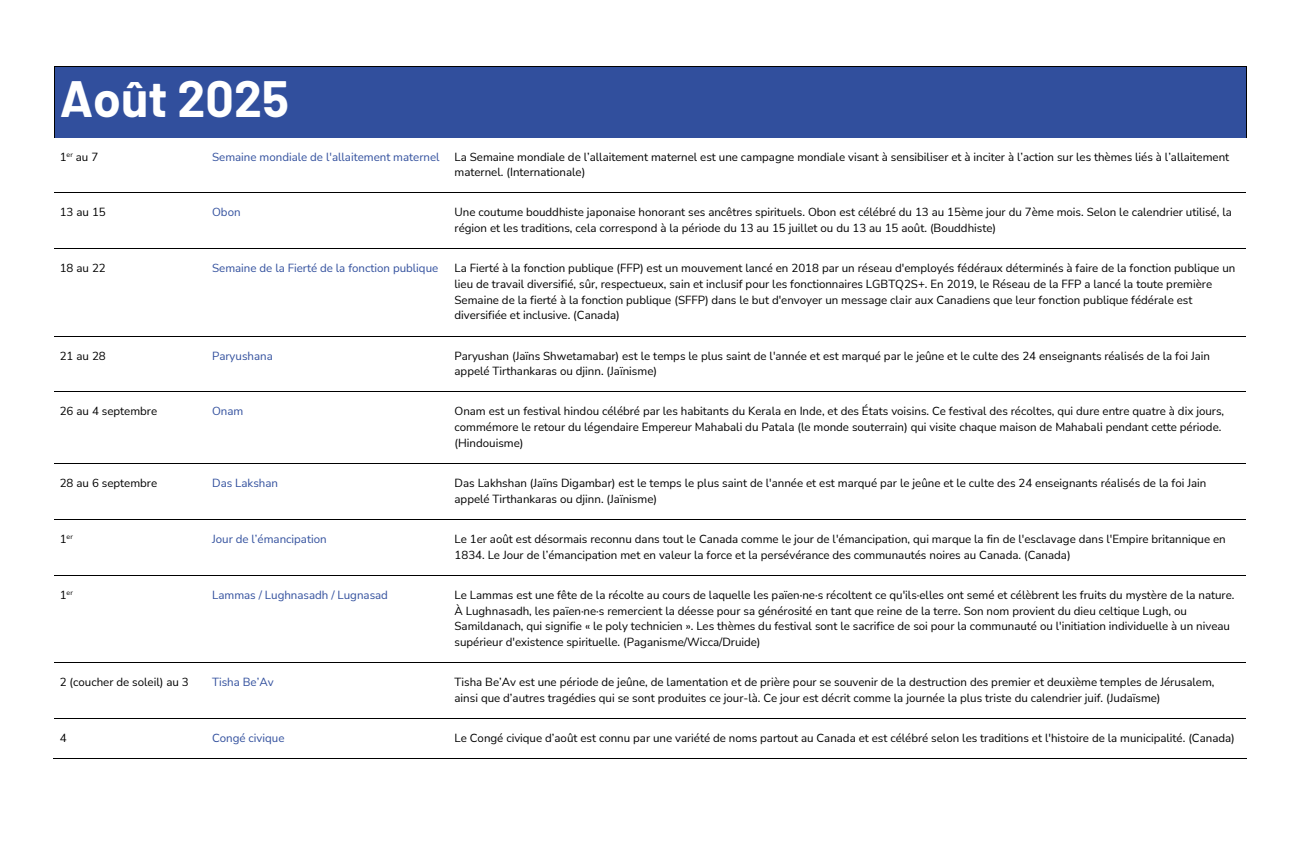
<style>
.page{position:relative;width:1296px;height:864px;background:#fff}
.page>*{position:absolute;margin:0;border:0;box-sizing:border-box;transform-origin:0 0}
.t1{font:700 49.9px "Barlow";color:#fff}
.t2{font:11.5px/15.7px "Nunito Sans";color:#000}
.t3{font:11.5px "Nunito Sans";color:#314f9d}
.t4{font:7px "Nunito Sans";color:#000}
.s1{font-size:11.5px}
</style>
<div class="page">
<div style="left:60px;top:67px;width:1181px;height:70px;background:#314f9d"></div>
<hr style="left:54px;top:67px;width:1192px;height:1px;background:#000">
<hr style="left:54px;top:67px;width:1px;height:70px;background:#000">
<hr style="left:1246px;top:67px;width:1px;height:70px;background:#000">
<hr style="left:54px;top:192px;width:153px;height:1px;background:#000">
<hr style="left:207px;top:192px;width:242px;height:1px;background:#000">
<hr style="left:450px;top:192px;width:796px;height:1px;background:#000">
<hr style="left:54px;top:248px;width:153px;height:1px;background:#000">
<hr style="left:207px;top:248px;width:242px;height:1px;background:#000">
<hr style="left:450px;top:248px;width:796px;height:1px;background:#000">
<hr style="left:54px;top:336px;width:153px;height:1px;background:#000">
<hr style="left:207px;top:336px;width:242px;height:1px;background:#000">
<hr style="left:450px;top:336px;width:796px;height:1px;background:#000">
<hr style="left:54px;top:391px;width:153px;height:1px;background:#000">
<hr style="left:207px;top:391px;width:242px;height:1px;background:#000">
<hr style="left:450px;top:391px;width:796px;height:1px;background:#000">
<hr style="left:54px;top:463px;width:153px;height:1px;background:#000">
<hr style="left:207px;top:463px;width:242px;height:1px;background:#000">
<hr style="left:450px;top:463px;width:796px;height:1px;background:#000">
<hr style="left:54px;top:519px;width:153px;height:1px;background:#000">
<hr style="left:207px;top:519px;width:242px;height:1px;background:#000">
<hr style="left:450px;top:519px;width:796px;height:1px;background:#000">
<hr style="left:54px;top:575px;width:153px;height:1px;background:#000">
<hr style="left:207px;top:575px;width:242px;height:1px;background:#000">
<hr style="left:450px;top:575px;width:796px;height:1px;background:#000">
<hr style="left:54px;top:662px;width:153px;height:1px;background:#000">
<hr style="left:207px;top:662px;width:242px;height:1px;background:#000">
<hr style="left:450px;top:662px;width:796px;height:1px;background:#000">
<hr style="left:54px;top:718px;width:153px;height:1px;background:#000">
<hr style="left:207px;top:718px;width:242px;height:1px;background:#000">
<hr style="left:450px;top:718px;width:796px;height:1px;background:#000">
<hr style="left:54px;top:758px;width:153px;height:1px;background:#000">
<hr style="left:207px;top:758px;width:242px;height:1px;background:#000">
<hr style="left:449px;top:758px;width:797px;height:1px;background:#000">
<h2 class="t1" style="left:60px;top:67px;width:231px">Août 2025</h2>
<p class="t2" style="left:60px;top:149px;width:40px">1<sup>er</sup> au 7</p>
<p class="t3" style="left:212px;top:149px;width:229px">Semaine mondiale de l'allaitement maternel</p>
<p class="t2" style="left:455px;top:149px;width:776px">La Semaine mondiale de l’allaitement maternel est une campagne mondiale visant à sensibiliser et à inciter à l’action sur les thèmes liés à l’allaitement maternel. (Internationale)</p>
<p class="t2" style="left:60px;top:205px;width:48px">13 au 15</p>
<p class="t3" style="left:212px;top:205px;width:30px">Obon</p>
<p class="t2" style="left:455px;top:205px;width:779px">Une coutume bouddhiste japonaise honorant ses ancêtres spirituels. Obon est célébré du 13 au 15ème jour du 7ème mois. Selon le calendrier utilisé, la région et les traditions, cela correspond à la période du 13 au 15 juillet ou du 13 au 15 août. (Bouddhiste)</p>
<p class="t2" style="left:60px;top:261px;width:48px">18 au 22</p>
<p class="t3" style="left:212px;top:261px;width:228px">Semaine de la Fierté de la fonction publique</p>
<p class="t2" style="left:455px;top:261px;width:782px">La Fierté à la fonction publique (FFP) est un mouvement lancé en 2018 par un réseau d'employés fédéraux déterminés à faire de la fonction publique un lieu de travail diversifié, sûr, respectueux, sain et inclusif pour les fonctionnaires LGBTQ2S+. En 2019, le Réseau de la FFP a lancé la toute première Semaine de la fierté à la fonction publique (SFFP) dans le but d'envoyer un message clair aux Canadiens que leur fonction publique fédérale est diversifiée et inclusive. (Canada)</p>
<p class="t2" style="left:60px;top:348px;width:48px">21 au 28</p>
<p class="t3" style="left:212px;top:348px;width:62px">Paryushana</p>
<p class="t2" style="left:455px;top:348px;width:757px">Paryushan (Jaïns Shwetamabar) est le temps le plus saint de l'année et est marqué par le jeûne et le culte des 24 enseignants réalisés de la foi Jain appelé Tirthankaras ou djinn. (Jaïnisme)</p>
<p class="t2" style="left:60px;top:404px;width:99px">26 au 4 septembre</p>
<p class="t3" style="left:212px;top:404px;width:33px">Onam</p>
<p class="t2" style="left:455px;top:404px;width:771px">Onam est un festival hindou célébré par les habitants du Kerala en Inde, et des États voisins. Ce festival des récoltes, qui dure entre quatre à dix jours, commémore le retour du légendaire Empereur Mahabali du Patala (le monde souterrain) qui visite chaque maison de Mahabali pendant cette période. (Hindouisme)</p>
<p class="t2" style="left:60px;top:476px;width:99px">28 au 6 septembre</p>
<p class="t3" style="left:212px;top:476px;width:67px">Das Lakshan</p>
<p class="t2" style="left:455px;top:476px;width:753px">Das Lakhshan (Jaïns Digambar) est le temps le plus saint de l'année et est marqué par le jeûne et le culte des 24 enseignants réalisés de la foi Jain appelé Tirthankaras ou djinn. (Jaïnisme)</p>
<p class="t4" style="left:60px;top:532px;width:15px"><span class="s1">1</span>er</p>
<p class="t3" style="left:212px;top:531px;width:116px">Jour de l’émancipation</p>
<p class="t2" style="left:455px;top:531px;width:773px">Le 1er août est désormais reconnu dans tout le Canada comme le jour de l'émancipation, qui marque la fin de l'esclavage dans l'Empire britannique en<br>1834. Le Jour de l’émancipation met en valeur la force et la persévérance des communautés noires au Canada. (Canada)</p>
<p class="t4" style="left:60px;top:588px;width:15px"><span class="s1">1</span>er</p>
<p class="t3" style="left:212px;top:587px;width:177px">Lammas / Lughnasadh / Lugnasad</p>
<p class="t2" style="left:455px;top:587px;width:781px">Le Lammas est une fête de la récolte au cours de laquelle les païen·ne·s récoltent ce qu'ils·elles ont semé et célèbrent les fruits du mystère de la nature.<br>À Lughnasadh, les païen·ne·s remercient la déesse pour sa générosité en tant que reine de la terre. Son nom provient du dieu celtique Lugh, ou Samildanach, qui signifie « le poly technicien ». Les thèmes du festival sont le sacrifice de soi pour la communauté ou l'initiation individuelle à un niveau supérieur d'existence spirituelle. (Paganisme/Wicca/Druide)</p>
<p class="t2" style="left:60px;top:675px;width:131px">2 (coucher de soleil) au 3</p>
<p class="t3" style="left:212px;top:675px;width:63px">Tisha Be’Av</p>
<p class="t2" style="left:455px;top:675px;width:761px">Tisha Be’Av est une période de jeûne, de lamentation et de prière pour se souvenir de la destruction des premier et deuxième temples de Jérusalem, ainsi que d’autres tragédies qui se sont produites ce jour-là. Ce jour est décrit comme la journée la plus triste du calendrier juif. (Judaïsme)</p>
<p class="t2" style="left:60px;top:730px;width:8px">4</p>
<p class="t3" style="left:212px;top:730px;width:74px">Congé civique</p>
<p class="t2" style="left:455px;top:730px;width:782px">Le Congé civique d’août est connu par une variété de noms partout au Canada et est célébré selon les traditions et l'histoire de la municipalité. (Canada)</p>
</div>
